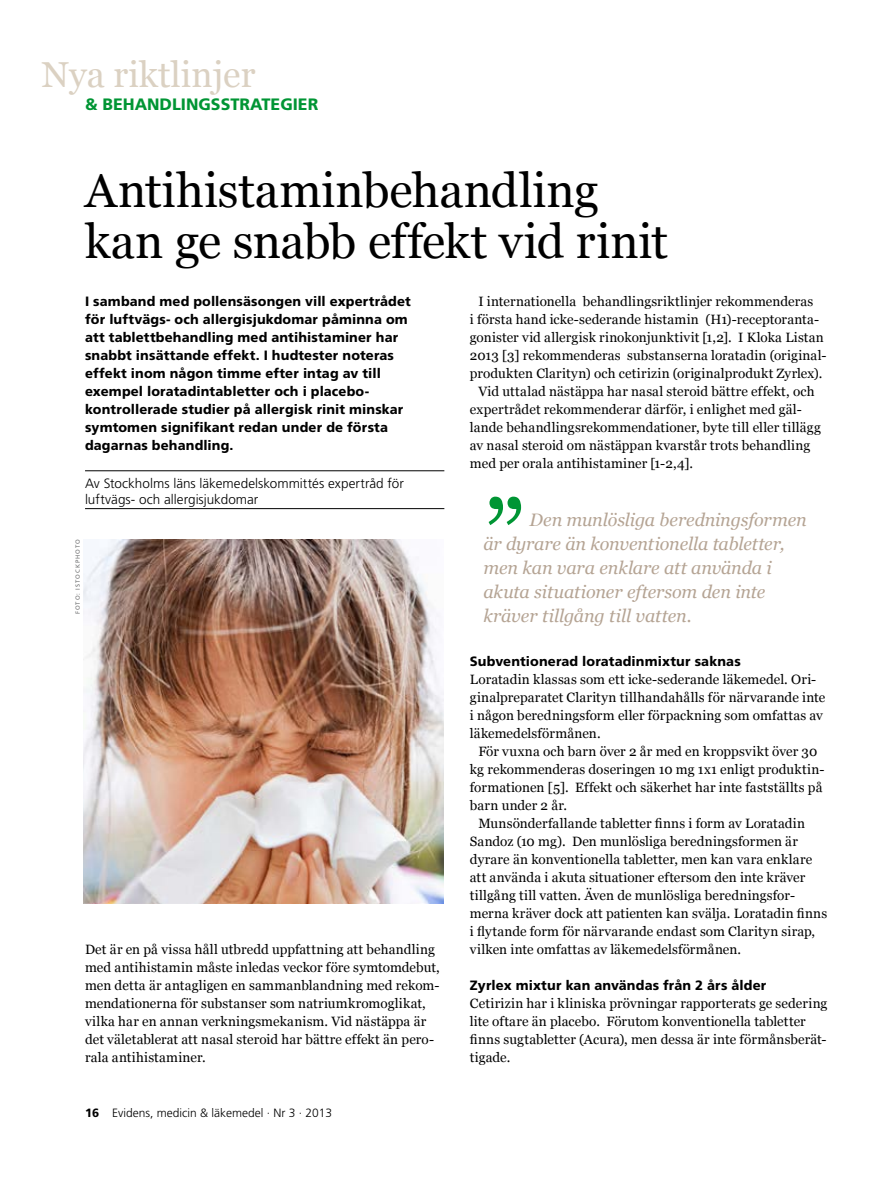
<style>
.page{position:relative;width:893px;height:1191px;background:#fff}
.page>*{position:absolute;margin:0;border:0;box-sizing:border-box;transform-origin:0 0}
.t1{font:48px/51px "Georgia";color:#000}
.t2{font:36px "Georgia";color:#dbd1c2}
.t3{font:italic 18px/24px "Georgia";letter-spacing:-.01em;color:#b5a494}
.t4{font:800 16.5px "Frutiger SLLOTF";color:#009534}
.t5{font:13.5px/18px "Georgia";letter-spacing:.01em;color:#000}
.t6{font:800 13.5px/18px "Frutiger SLLOTF";letter-spacing:.01em;color:#000}
.t7{font:300 13.5px/16.2px "Frutiger SLLOTF";color:#000}
.t8{font:300 12px "Frutiger SLLOTF";color:#000}
.t9{font:6px "Frutiger SLLOTF";letter-spacing:.165em;color:#707172}
.s1{font-weight:800}
</style>
<div class="page">
<hr style="left:85px;top:470px;width:359px;height:1px;background:#000">
<hr style="left:85px;top:508px;width:359px;height:1px;background:#000">
<svg style="left:489px;top:496px;width:32px;height:29px"></svg>
<img style="left:84px;top:539px;width:359px;height:364px">
<h2 class="t2" style="left:41px;top:53px;width:215px">Nya riktlinjer</h2>
<p class="t4" style="left:85px;top:95px;width:63px">&amp; BEHAND</p>
<p class="t4" style="left:172px;top:95px;width:50px">LINGSSTRATE</p>
<p class="t4" style="left:280px;top:95px;width:22px">GIER</p>
<h1 class="t1" style="left:85px;top:166px;width:585px">Antihistaminbehandling kan ge snabb effekt vid rinit</h1>
<p class="t6" style="left:85px;top:292px;width:327px">I samband med pollensäsongen vill expertrådet för luftvägs- och allergisjukdomar påminna om att tablettbehandling med antihistaminer har snabbt insättande effekt. I hudtester noteras effekt inom någon timme efter intag av till exempel loratadintabletter och i placebo&shy;kontrollerade studier på allergisk rinit minskar symtomen signifikant redan under de första dagarnas behandling.</p>
<p class="t7" style="left:85px;top:475px;width:320px">Av Stockholms läns läkemedelskommittés expertråd för luftvägs- och allergisjukdomar</p>
<p class="t9" style="left:74px;top:614px;width:77px;rotate:-90deg">Foto: Is tockphoto</p>
<p class="t5" style="left:85px;top:941px;width:356px">Det är en på vissa håll utbredd uppfattning att behandling med antihistamin måste inledas veckor före symtomdebut, men detta är antagligen en sammanblandning med rekom&shy;mendationerna för substanser som natriumkromoglikat, vilka har en annan verkningsmekanism. Vid nästäppa är det väletablerat att nasal steroid har bättre effekt än pero&shy;rala antihistaminer.</p>
<p class="t8" style="left:85px;top:1106px;width:249px"><span class="s1">16</span> Evidens, medicin &amp; läkemedel · Nr 3 · 2013</p>
<p class="t5" style="left:478px;top:293px;width:336px">I internationella behandlingsriktlinjer rekommenderas</p>
<p class="t5" style="left:470px;top:311px;width:351px">i första hand icke-sederande histamin (H1)-receptoranta-</p>
<p class="t5" style="left:470px;top:329px;width:356px">gonister vid allergisk rinokonjunktivit [1,2]. I Kloka Listan</p>
<p class="t5" style="left:470px;top:347px;width:358px">2013 [3] rekommenderas substanserna loratadin (original-</p>
<p class="t5" style="left:470px;top:365px;width:354px">produkten Clarityn) och cetirizin (originalprodukt Zyrlex).</p>
<p class="t5" style="left:478px;top:383px;width:338px">Vid uttalad nästäppa har nasal steroid bättre effekt, och</p>
<p class="t5" style="left:470px;top:401px;width:333px">expertrådet rekommenderar därför, i enlighet med gäl-</p>
<p class="t5" style="left:470px;top:419px;width:352px">lande behandlingsrekommendationer, byte till eller tillägg</p>
<p class="t5" style="left:470px;top:437px;width:342px">av nasal steroid om nästäppan kvarstår trots behandling</p>
<p class="t5" style="left:470px;top:455px;width:225px">med per orala antihistaminer [1-2,4].</p>
<h3 class="t3" style="left:483px;top:507px;width:325px;text-indent:46px">Den munlösliga beredningsformen är dyrare än konventionella tabletter, men kan vara enklare att använda i akuta situationer eftersom den inte kräver tillgång till vatten.</h3>
<p class="t6" style="left:470px;top:652px;width:272px">Subventionerad loratadinmixtur saknas</p>
<p class="t5" style="left:470px;top:671px;width:357px">Loratadin klassas som ett icke-sederande läkemedel. Ori&shy;ginalpreparatet Clarityn tillhandahålls för närvarande inte i någon beredningsform eller förpackning som omfattas av läkemedelsförmånen.</p>
<p class="t5" style="left:470px;top:743px;width:356px;text-indent:9px">För vuxna och barn över 2 år med en kroppsvikt över 30 kg rekommenderas doseringen 10 mg 1x1 enligt produktin&shy;formationen [5]. Effekt och säkerhet har inte fastställts på barn under 2 år.</p>
<p class="t5" style="left:470px;top:814px;width:359px;text-indent:9px">Munsönderfallande tabletter finns i form av Loratadin Sandoz (10 mg). Den munlösliga beredningsformen är dyrare än konventionella tabletter, men kan vara enklare att använda i akuta situationer eftersom den inte kräver tillgång till vatten. Även de munlösliga beredningsfor&shy;merna kräver dock att patienten kan svälja. Loratadin finns i flytande form för närvarande endast som Clarityn sirap, vilken inte omfattas av läkemedelsförmånen.</p>
<p class="t6" style="left:470px;top:976px;width:298px">Zyrlex mixtur kan användas från 2 års ålder</p>
<p class="t5" style="left:470px;top:994px;width:359px">Cetirizin har i kliniska prövningar rapporterats ge sedering lite oftare än placebo. Förutom konventionella tabletter finns sugtabletter (Acura), men dessa är inte förmånsberät&shy;tigade.</p>
</div>
